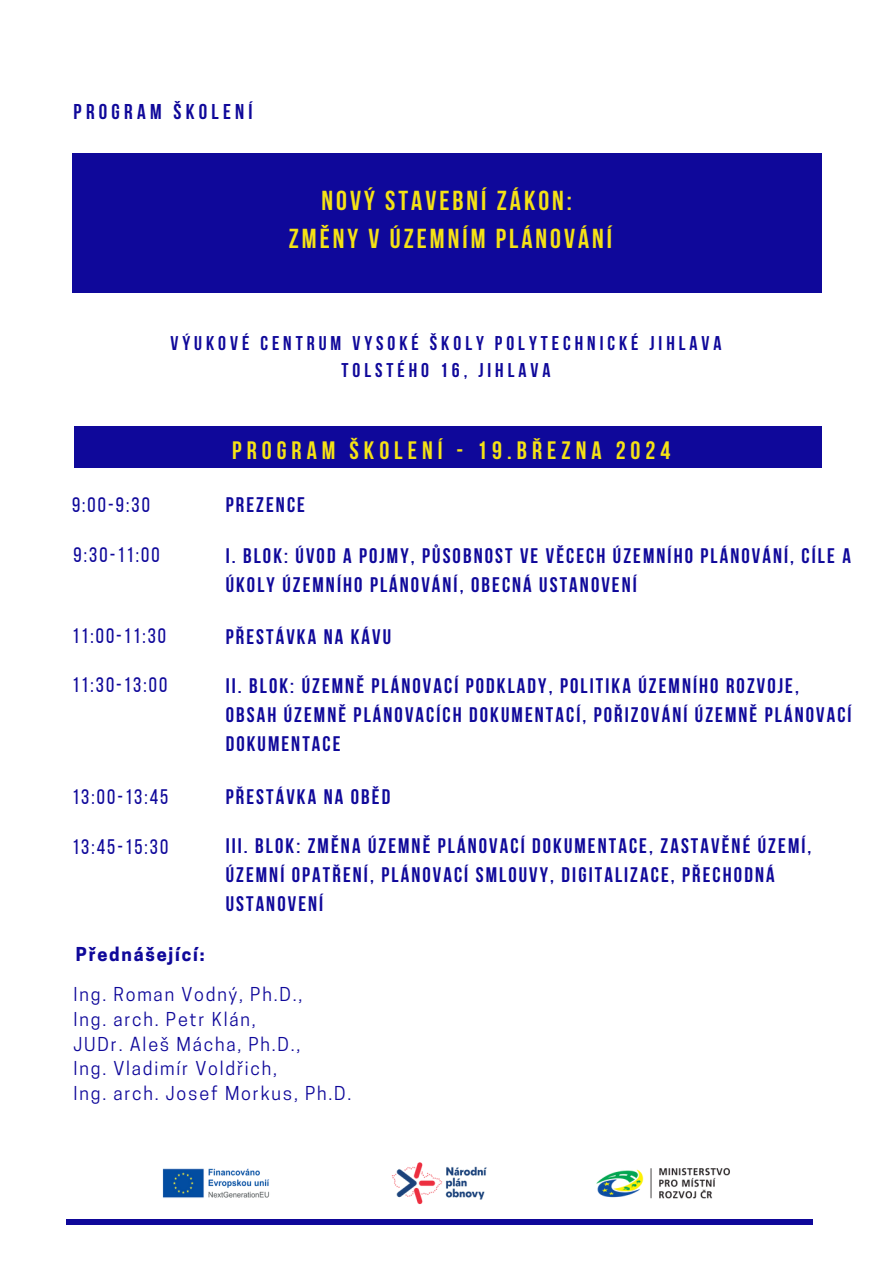
<style>
.page{position:relative;width:894px;height:1264px;background:#fff}
.page>*{position:absolute;margin:0;border:0;box-sizing:border-box;transform-origin:0 0}
.t1{font:700 27.3px/38.2px "Bebas Neue";letter-spacing:.11em;color:#f5e215;text-align:center}
.t2{font:700 25.05px "Bebas Neue";letter-spacing:.2em;color:#f5e215}
.t3{font:700 21.3px "Bebas Neue";letter-spacing:.2em;color:#0f089a}
.t4{font:700 21px/29.2px "Bebas Neue";letter-spacing:.1em;color:#0f089a}
.t5{font:21px "Bebas Neue";letter-spacing:.1em;color:#0f089a}
.t6{font:700 19.8px/27px "Bebas Neue";letter-spacing:.2em;color:#0f089a;text-align:center}
.t7{font:18px "Cooper Hewitt";letter-spacing:.1em;color:#0f089a}
.t8{font:700 18px "Cooper Hewitt";letter-spacing:.1em;color:#0f089a}
</style>
<div class="page">
<div style="left:72px;top:153px;width:749px;height:139px;background:#0f089a"></div>
<div style="left:74px;top:426px;width:747px;height:41px;background:#0f089a"></div>
<div style="left:67px;top:1219px;width:745px;height:5px;background:#0f089a"></div>
<img style="left:162px;top:1162px;width:568px;height:43px">
<h3 class="t3" style="left:74px;top:103px;width:180px">PROGRAM ŠKOLENÍ</h3>
<h3 class="t1" style="left:289px;top:183px;width:325px">NOVÝ STAVEBNÍ ZÁKON:<br>ZMĚNY V ÚZEMNÍM PLÁNOVÁNÍ</h3>
<p class="t6" style="left:170px;top:331px;width:552px">VÝUKOVÉ CENTRUM VYSOKÉ ŠKOLY POLYTECHNICKÉ JIHLAVA<br>TOLSTÉHO 16, JIHLAVA</p>
<p class="t5" style="left:72px;top:496px;width:79px">9:00-9:30</p>
<p class="t5" style="left:74px;top:546px;width:87px">9:30-11:00</p>
<p class="t5" style="left:72px;top:627px;width:96px">11:00-11:30</p>
<p class="t5" style="left:72px;top:676px;width:97px">11:30-13:00</p>
<p class="t5" style="left:72px;top:787px;width:98px">13:00-13:45</p>
<p class="t5" style="left:72px;top:838px;width:98px">13:45-15:30</p>
<h5 class="t8" style="left:76px;top:947px;width:130px">Přednášející:</h5>
<h4 class="t2" style="left:232px;top:440px;width:440px">PROGRAM ŠKOLENÍ - 19.BŘEZNA 2024</h4>
<h5 class="t4" style="left:225px;top:492px;width:81px">PREZENCE</h5>
<p class="t4" style="left:225px;top:542px;width:626px">I. BLOK: ÚVOD A POJMY, PŮSOBNOST VE VĚCECH ÚZEMNÍHO PLÁNOVÁNÍ, CÍLE A<br>ÚKOLY ÚZEMNÍHO PLÁNOVÁNÍ, OBECNÁ USTANOVENÍ</p>
<h5 class="t4" style="left:225px;top:624px;width:167px">PŘESTÁVKA NA KÁVU</h5>
<p class="t4" style="left:225px;top:672px;width:627px">II. BLOK: ÚZEMNĚ PLÁNOVACÍ PODKLADY, POLITIKA ÚZEMNÍHO ROZVOJE,<br>OBSAH ÚZEMNĚ PLÁNOVACÍCH DOKUMENTACÍ, POŘIZOVÁNÍ ÚZEMNĚ PLÁNOVACÍ<br>DOKUMENTACE</p>
<h4 class="t4" style="left:225px;top:784px;width:166px">PŘESTÁVKA NA OBĚD</h4>
<p class="t4" style="left:225px;top:833px;width:587px">III. BLOK: ZMĚNA ÚZEMNĚ PLÁNOVACÍ DOKUMENTACE, ZASTAVĚNÉ ÚZEMÍ,<br>ÚZEMNÍ OPATŘENÍ, PLÁNOVACÍ SMLOUVY, DIGITALIZACE, PŘECHODNÁ<br>USTANOVENÍ</p>
<h1 class="t7" style="left:74px;top:987px;width:230px">Ing. Roman Vodný, Ph.D.,</h1>
<h5 class="t7" style="left:74px;top:1012px;width:183px">Ing. arch. Petr Klán,</h5>
<h4 class="t7" style="left:74px;top:1037px;width:228px">JUDr. Aleš Mácha, Ph.D.,</h4>
<h5 class="t7" style="left:74px;top:1061px;width:205px">Ing. Vladimír Voldřich,</h5>
<h5 class="t7" style="left:74px;top:1086px;width:279px">Ing. arch. Josef Morkus, Ph.D.</h5>
</div>
